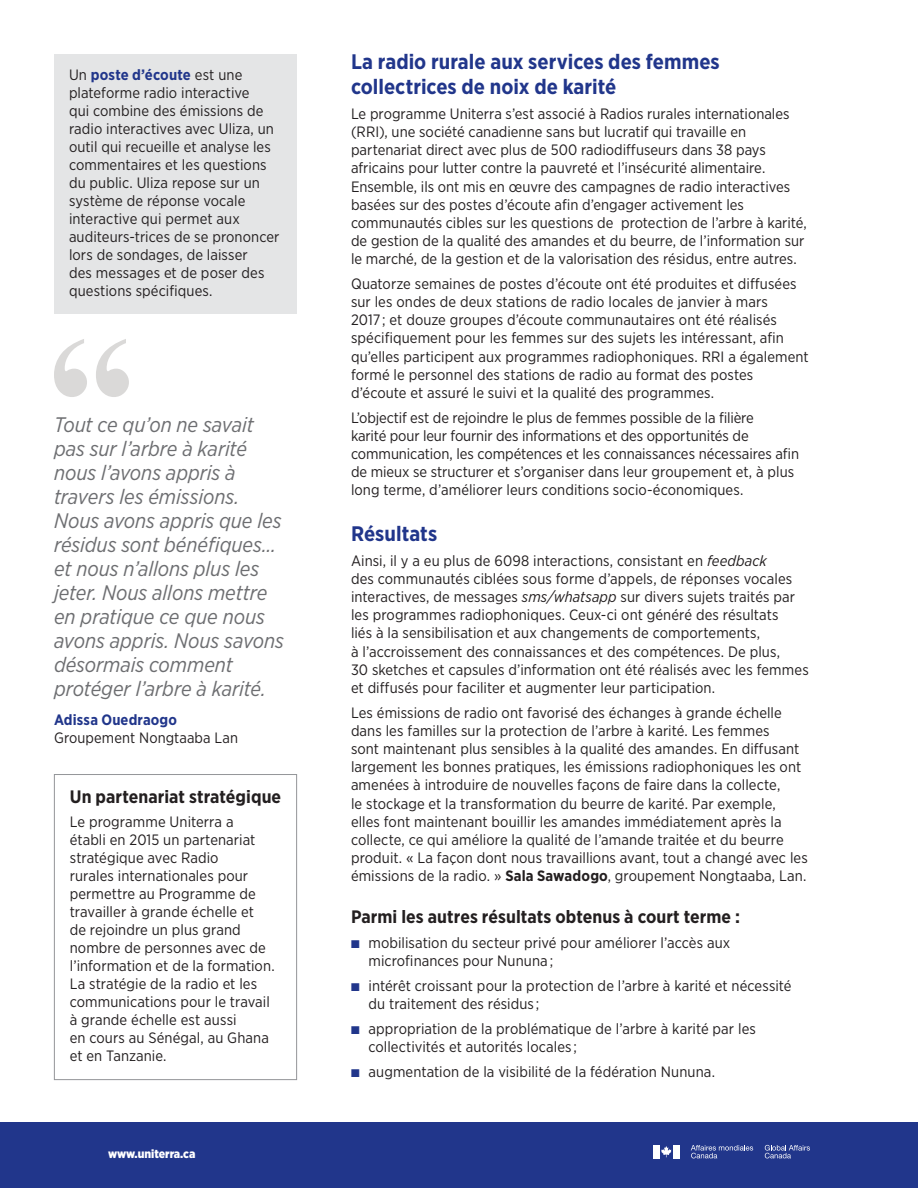
<style>
.page{position:relative;width:918px;height:1188px;background:#fff}
.page>*{position:absolute;margin:0;border:0;box-sizing:border-box;transform-origin:0 0}
.t1{font:italic 21px/24px "Gotham Narrow";letter-spacing:-.005em;color:#6d6e71}
.t2{font:700 21px/25.3px "Gotham Narrow";color:#21368b}
.t3{font:700 18px "Gotham Narrow";letter-spacing:.005em;color:#231f20}
.t4{font:15px/18.1px "Gotham Narrow";letter-spacing:.005em;color:#231f20}
.t5{font:700 15px "Gotham Narrow";letter-spacing:.01em;color:#21368b}
.t6{font:900 12px "Gotham Narrow";color:#fff}
.s1{font-weight:700;color:#21368b}
.s2{font-style:italic}
.s3{font-weight:700}
.s4{color:#21368b}
</style>
<div class="page">
<div style="left:0;top:1122px;width:918px;height:66px;background:#21368b"></div>
<svg style="left:661px;top:1146px;width:10px;height:11px"></svg>
<div style="left:653px;top:1145px;width:7px;height:13px;background:#fff"></div>
<div style="left:673px;top:1145px;width:7px;height:13px;background:#fff"></div>
<svg style="left:691px;top:1145px;width:62px;height:13px"></svg>
<svg style="left:765px;top:1145px;width:45px;height:13px"></svg>
<div style="left:54px;top:774px;width:243px;height:306px;border:1px solid #939598"></div>
<div style="left:54px;top:55px;width:243px;height:259px;background:#e4e5e6"></div>
<svg style="left:54px;top:339px;width:75px;height:58px"></svg>
<p class="t4" style="left:69px;top:66px;width:212px">Un <span class="s1">poste d’écoute</span> est une plateforme radio interactive<br>qui combine des émissions de radio interactives avec Uliza, un outil qui recueille et analyse les commentaires et les questions du public. Uliza repose sur un système de réponse vocale interactive qui permet aux auditeurs-trices de se prononcer lors de sondages, de laisser<br>des messages et de poser des questions spécifiques.</p>
<p class="t1" style="left:54px;top:412px;width:232px">Tout ce qu’on ne savait pas sur l’arbre à karité nous l’avons appris à travers les émissions.<br>Nous avons appris que les résidus sont bénéfiques… et nous n’allons plus les jeter. Nous allons mettre en pratique ce que nous avons appris. Nous savons désormais comment protéger l’arbre à karité.</p>
<p class="t5" style="left:54px;top:710px;width:125px">Adissa Ouedraogo</p>
<p class="t4" style="left:54px;top:728px;width:186px">Groupement Nongtaaba Lan</p>
<p class="t3" style="left:70px;top:785px;width:213px">Un partenariat stratégique</p>
<p class="t4" style="left:70px;top:813px;width:206px">Le programme Uniterra a<br>établi en 2015 un partenariat stratégique avec Radio<br>rurales internationales pour permettre au Programme de travailler à grande échelle et<br>de rejoindre un plus grand nombre de personnes avec de l’information et de la formation.<br>La stratégie de la radio et les communications pour le travail à grande échelle est aussi<br>en cours au Sénégal, au Ghana et en Tanzanie.</p>
<p class="t6" style="left:108px;top:1146px;width:89px">www.uniterra.ca</p>
<h1 class="t2" style="left:351px;top:48px;width:370px">La radio rurale aux services des femmes collectrices de noix de karité</h1>
<p class="t4" style="left:351px;top:104px;width:457px">Le programme Uniterra s’est associé à Radios rurales internationales (RRI), une société canadienne sans but lucratif qui travaille en partenariat direct avec plus de 500 radiodiffuseurs dans 38 pays africains pour lutter contre la pauvreté et l’insécurité alimentaire.<br>Ensemble, ils ont mis en œuvre des campagnes de radio interactives basées sur des postes d’écoute afin d’engager activement les communautés cibles sur les questions de protection de l’arbre à karité, de gestion de la qualité des amandes et du beurre, de l’information sur le marché, de la gestion et de la valorisation des résidus, entre autres.</p>
<p class="t4" style="left:351px;top:274px;width:459px">Quatorze semaines de postes d’écoute ont été produites et diffusées sur les ondes de deux stations de radio locales de janvier à mars<br>2017 ; et douze groupes d’écoute communautaires ont été réalisés spécifiquement pour les femmes sur des sujets les intéressant, afin qu’elles participent aux programmes radiophoniques. RRI a également formé le personnel des stations de radio au format des postes d’écoute et assuré le suivi et la qualité des programmes.</p>
<p class="t4" style="left:351px;top:408px;width:450px">L’objectif est de rejoindre le plus de femmes possible de la filière<br>karité pour leur fournir des informations et des opportunités de communication, les compétences et les connaissances nécessaires afin de mieux se structurer et s’organiser dans leur groupement et, à plus long terme, d’améliorer leurs conditions socio-économiques.</p>
<h1 class="t2" style="left:351px;top:521px;width:88px">Résultats</h1>
<p class="t4" style="left:351px;top:551px;width:459px">Ainsi, il y a eu plus de 6098 interactions, consistant en <span class="s2">feedback<br></span>des communautés ciblées sous forme d’appels, de réponses vocales interactives, de messages <span class="s2">sms/whatsapp</span> sur divers sujets traités par les programmes radiophoniques. Ceux-ci ont généré des résultats<br>liés à la sensibilisation et aux changements de comportements,<br>à l’accroissement des connaissances et des compétences. De plus,<br>30 sketches et capsules d’information ont été réalisés avec les femmes et diffusés pour faciliter et augmenter leur participation.</p>
<p class="t4" style="left:351px;top:703px;width:458px">Les émissions de radio ont favorisé des échanges à grande échelle dans les familles sur la protection de l’arbre à karité. Les femmes<br>sont maintenant plus sensibles à la qualité des amandes. En diffusant largement les bonnes pratiques, les émissions radiophoniques les ont amenées à introduire de nouvelles façons de faire dans la collecte,<br>le stockage et la transformation du beurre de karité. Par exemple, elles font maintenant bouillir les amandes immédiatement après la collecte, ce qui améliore la qualité de l’amande traitée et du beurre produit. « La façon dont nous travaillions avant, tout a changé avec les émissions de la radio. » <span class="s3">Sala Sawadogo</span>, groupement Nongtaaba, Lan.</p>
<p class="t3" style="left:351px;top:905px;width:391px">Parmi les autres résultats obtenus à court terme :</p>
<p class="t4" style="left:369px;top:933px;width:363px;text-indent:-18px"><span class="s4">■</span> mobilisation du secteur privé pour améliorer l’accès aux microfinances pour Nununa ;</p>
<p class="t4" style="left:369px;top:976px;width:424px;text-indent:-18px"><span class="s4">■</span> intérêt croissant pour la protection de l’arbre à karité et nécessité du traitement des résidus ;</p>
<p class="t4" style="left:369px;top:1019px;width:389px;text-indent:-18px"><span class="s4">■</span> appropriation de la problématique de l’arbre à karité par les collectivités et autorités locales ;</p>
<p class="t4" style="left:351px;top:1062px;width:366px"><span class="s4">■</span> augmentation de la visibilité de la fédération Nununa.</p>
</div>
